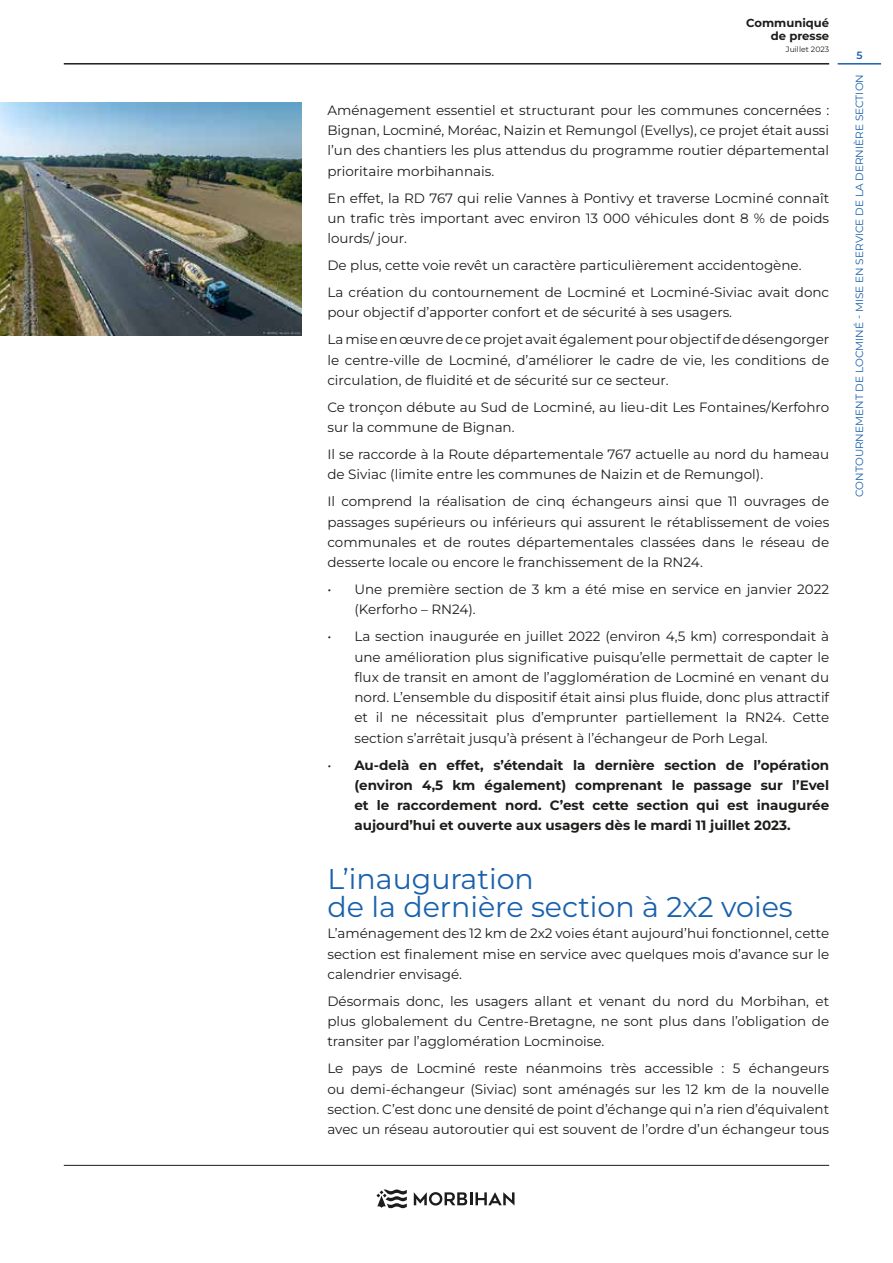
<style>
.page{position:relative;width:893px;height:1263px;background:#fff}
.page>*{position:absolute;margin:0;border:0;box-sizing:border-box;transform-origin:0 0}
.t1{font:28.5px/28.5px "Montserrat";color:#1961ac}
.t2{font:13.5px/20.2px "Montserrat";color:#1d1d1b;text-align:justify}
.t3{font:700 13.5px/20.2px "Montserrat";color:#1d1d1b;text-align:justify}
.t4{font:700 11.55px/14px "Montserrat";color:#1d1d1b;text-align:right}
.t5{font:10.5px "Montserrat";color:#1961ac}
.t6{font:600 10.5px "Montserrat";color:#1961ac}
.t7{font:7.8px "Montserrat";color:#1d1d1b}
.s1{font-weight:400}
</style>
<div class="page">
<hr style="left:838px;top:63px;width:43px;height:2px;background:#1961ac">
<svg style="left:414px;top:1192px;width:100px;height:13px"></svg>
<svg style="left:376px;top:1189px;width:31px;height:19px"></svg>
<hr style="left:64px;top:1165px;width:765px;height:1px;background:#1d1d1b">
<hr style="left:64px;top:63px;width:765px;height:2px;background:#1d1d1b">
<img style="left:0;top:102px;width:302px;height:234px">
<p class="t4" style="left:746px;top:15px;width:84px">Communiqué de presse</p>
<p class="t7" style="left:786px;top:44px;width:45px">Juillet 2023</p>
<p class="t2" style="left:327px;top:99px;width:503px">Aménagement essentiel et structurant pour les communes concernées :<br>Bignan, Locminé, Moréac, Naizin et Remungol (Evellys), ce projet était aussi l’un des chantiers les plus attendus du programme routier départemental prioritaire morbihannais.</p>
<p class="t2" style="left:327px;top:187px;width:503px">En effet, la RD 767 qui relie Vannes à Pontivy et traverse Locminé connaît un trafic très important avec environ 13 000 véhicules dont 8 % de poids lourds/ jour.</p>
<p class="t2" style="left:327px;top:251px;width:503px;line-height:27px">De plus, cette voie revêt un caractère particulièrement accidentogène.<br>La création du contournement de Locminé et Locminé-Siviac avait donc</p>
<p class="t2" style="left:327px;top:299px;width:503px;line-height:27px">pour objectif d’apporter confort et de sécurité à ses usagers.<br>La mise en œuvre de ce projet avait également pour objectif de désengorger</p>
<p class="t2" style="left:327px;top:349px;width:503px">le centre-ville de Locminé, d’améliorer le cadre de vie, les conditions de circulation, de fluidité et de sécurité sur ce secteur.</p>
<p class="t2" style="left:327px;top:396px;width:503px">Ce tronçon débute au Sud de Locminé, au lieu-dit Les Fontaines/Kerfohro sur la commune de Bignan.</p>
<p class="t2" style="left:327px;top:444px;width:503px">Il se raccorde à la Route départementale 767 actuelle au nord du hameau de Siviac (limite entre les communes de Naizin et de Remungol).</p>
<p class="t2" style="left:327px;top:491px;width:503px">Il comprend la réalisation de cinq échangeurs ainsi que 11 ouvrages de passages supérieurs ou inférieurs qui assurent le rétablissement de voies communales et de routes départementales classées dans le réseau de desserte locale ou encore le franchissement de la RN24.</p>
<p class="t2" style="left:354px;top:579px;width:476px;text-indent:-27px">• Une première section de 3 km a été mise en service en janvier 2022 (Kerforho – RN24).</p>
<p class="t2" style="left:354px;top:626px;width:476px;text-indent:-27px">• La section inaugurée en juillet 2022 (environ 4,5 km) correspondait à une amélioration plus significative puisqu’elle permettait de capter le flux de transit en amont de l’agglomération de Locminé en venant du nord. L’ensemble du dispositif était ainsi plus fluide, donc plus attractif et il ne nécessitait plus d’emprunter partiellement la RN24. Cette section s’arrêtait jusqu’à présent à l’échangeur de Porh Legal.</p>
<p class="t3" style="left:354px;top:754px;width:476px;text-indent:-27px"><span class="s1">•</span> Au-delà en effet, s’étendait la dernière section de l’opération (environ 4,5 km également) comprenant le passage sur l’Evel et le raccordement nord. C’est cette section qui est inaugurée aujourd’hui et ouverte aux usagers dès le mardi 11 juillet 2023.</p>
<h1 class="t1" style="left:327px;top:863px;width:467px">L’inauguration<br>de la dernière section à 2x2 voies</h1>
<p class="t2" style="left:327px;top:923px;width:503px">L’aménagement des 12 km de 2x2 voies étant aujourd’hui fonctionnel, cette section est finalement mise en service avec quelques mois d’avance sur le calendrier envisagé.</p>
<p class="t2" style="left:327px;top:990px;width:503px">Désormais donc, les usagers allant et venant du nord du Morbihan, et plus globalement du Centre-Bretagne, ne sont plus dans l’obligation de transiter par l’agglomération Locminoise.</p>
<p class="t2" style="left:327px;top:1058px;width:503px">Le pays de Locminé reste néanmoins très accessible : 5 échangeurs ou demi-échangeur (Siviac) sont aménagés sur les 12 km de la nouvelle section. C’est donc une densité de point d’échange qui n’a rien d’équivalent avec un réseau autoroutier qui est souvent de l’ordre d’un échangeur tous</p>
<p class="t6" style="left:856px;top:48px;width:8px">5</p>
<p class="t5" style="left:852px;top:497px;width:424px;rotate:-90deg">CONTOURNEMENT DE LOCMINÉ - MISE EN SERVICE DE LA DERNIÈRE SECTION</p>
</div>
